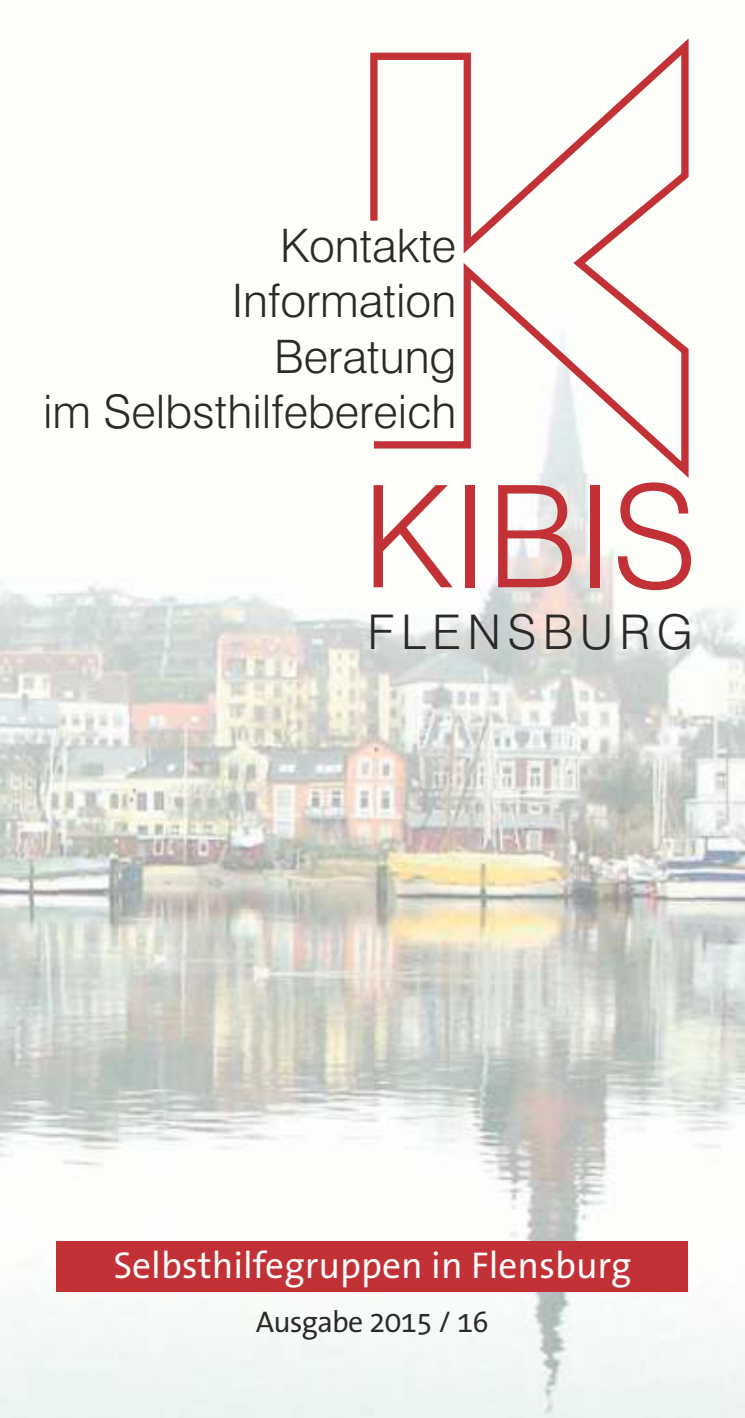
<style>
.page{position:relative;width:745px;height:1418px;background:#fff}
.page>*{position:absolute;margin:0;border:0;box-sizing:border-box;transform-origin:0 0}
.t1{font:300 142px "Swiss 721 BT";color:#c23136}
.t2{font:300 47.75px "Swiss 721 BT";letter-spacing:.13em;color:#2b2a29}
.t3{font:300 46.25px/55.2px "Swiss 721 BT";color:#2b2a29;text-align:right}
.t4{font:37.5px "The Sans Office";color:#fefefe}
.t5{font:30px "The Sans Office";letter-spacing:-.03em;color:#2b2a29}
</style>
<div class="page">
<img style="left:0;top:486px;width:744px;height:931px">
<svg style="left:370px;top:38px;width:319px;height:448px"></svg>
<div style="left:57px;top:1241px;width:630px;height:50px;background:#c23136"></div>
<p class="t3" style="left:43px;top:222px;width:414px">Kontakte<br>Information<br>Beratung<br>im Selbsthilfebereich</p>
<h1 class="t1" style="left:362px;top:479px;width:337px">KIBIS</h1>
<p class="t2" style="left:367px;top:613px;width:326px">FLENSBURG</p>
<p class="t4" style="left:113px;top:1250px;width:519px">Selbsthilfegruppen in Flensburg</p>
<p class="t5" style="left:256px;top:1309px;width:234px">Ausgabe 2015 / 16</p>
</div>
